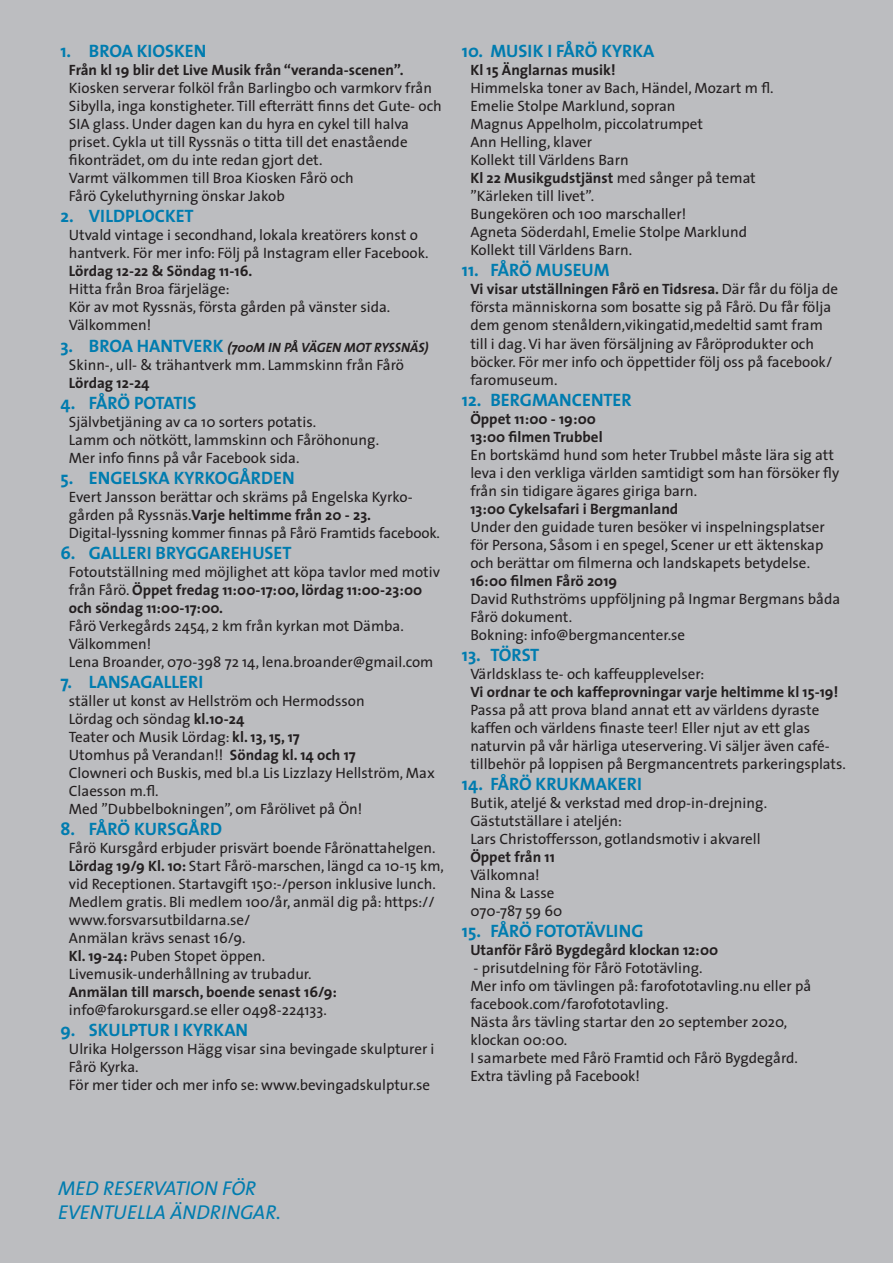
<style>
.page{position:relative;width:893px;height:1263px;background:#bcbdc0}
.page>*{position:absolute;margin:0;border:0;box-sizing:border-box;transform-origin:0 0}
.Rubrik_program{font:italic 20.1px "The Sans";color:#007caf}
.Rubrik_program-2{font:700 18px "The Sans";color:#007caf}
.Brödtext{font:15px/18px "The Sans";color:#231f20}
.fet_brödtext{font:15px/18px "The Sans";color:#231f20}
.fet_brödtext-2{font:700 15px "The Sans";color:#231f20}
.Brödtext-2{font:700 15px/18px "The Sans";color:#231f20}
.Rubrik_program-3{font:italic 700 13.5px "The Sans";color:#231f20}
.s1{font-style:normal;font-size:18px;color:#007caf}
.s2{font-weight:700}
.s3{font-weight:400}
</style>
<div class="page">
<p class="Rubrik_program-2" style="left:60px;top:36px;width:148px">1. BROA KIOSKEN</p>
<p class="fet_brödtext-2" style="left:69px;top:58px;width:336px">Från kl 19 blir det Live Musik från “veranda-scenen”.</p>
<p class="Brödtext" style="left:69px;top:79px;width:374px">Kiosken serverar folköl från Barlingbo och varmkorv från Sibylla, inga konstigheter. Till efterrätt finns det Gute- och SIA glass. Under dagen kan du hyra en cykel till halva priset. Cykla ut till Ryssnäs o titta till det enastående fikonträdet, om du inte redan gjort det.</p>
<p class="Brödtext" style="left:69px;top:169px;width:286px">Varmt välkommen till Broa Kiosken Fårö och</p>
<p class="Brödtext" style="left:69px;top:187px;width:217px">Fårö Cykeluthyrning önskar Jakob</p>
<p class="Rubrik_program-2" style="left:60px;top:201px;width:135px">2. VILDPLOCKET</p>
<p class="Brödtext" style="left:69px;top:226px;width:361px">Utvald vintage i secondhand, lokala kreatörers konst o hantverk. För mer info: Följ på Instagram eller Facebook.</p>
<p class="fet_brödtext-2" style="left:69px;top:259px;width:185px">Lördag 12-22 &amp; Söndag 11-16.</p>
<p class="Brödtext" style="left:69px;top:280px;width:162px">Hitta från Broa färjeläge:</p>
<p class="Brödtext" style="left:69px;top:298px;width:323px">Kör av mot Ryssnäs, första gården på vänster sida.</p>
<p class="Brödtext" style="left:69px;top:316px;width:84px">Välkommen!</p>
<p class="Rubrik_program-3" style="left:60px;top:336px;width:370px"><span class="s1">3. BROA HANTVERK</span> (700M IN PÅ VÄGEN MOT RYSSNÄS)</p>
<p class="Brödtext" style="left:69px;top:355px;width:337px">Skinn-, ull- &amp; trähantverk mm. Lammskinn från Fårö</p>
<p class="fet_brödtext-2" style="left:69px;top:370px;width:82px">Lördag 12-24</p>
<p class="Rubrik_program-2" style="left:60px;top:387px;width:138px">4. FÅRÖ POTATIS</p>
<p class="Brödtext" style="left:69px;top:412px;width:249px">Självbetjäning av ca 10 sorters potatis.</p>
<p class="Brödtext" style="left:69px;top:430px;width:312px">Lamm och nötkött, lammskinn och Fåröhonung.</p>
<p class="Brödtext" style="left:69px;top:448px;width:232px">Mer info finns på vår Facebook sida.</p>
<p class="Rubrik_program-2" style="left:60px;top:462px;width:236px">5. ENGELSKA KYRKOGÅRDEN</p>
<p class="Brödtext" style="left:69px;top:487px;width:345px">Evert Jansson berättar och skräms på Engelska Kyrko&shy;gården på Ryssnäs.<span class="s2">Varje heltimme från 20 - 23.</span></p>
<p class="Brödtext" style="left:69px;top:523px;width:373px">Digital-lyssning kommer finnas på Fårö Framtids facebook.</p>
<p class="Rubrik_program-2" style="left:60px;top:537px;width:233px">6. GALLERI BRYGGAREHUSET</p>
<p class="Brödtext-2" style="left:69px;top:562px;width:373px"><span class="s3">Fotoutställning med möjlighet att köpa tavlor med motiv från Fårö.</span> Öppet fredag 11:00-17:00, lördag 11:00-23:00 och söndag 11:00-17:00.</p>
<p class="Brödtext" style="left:69px;top:616px;width:336px">Fårö Verkegårds 2454, 2 km från kyrkan mot Dämba.</p>
<p class="Brödtext" style="left:69px;top:634px;width:84px">Välkommen!</p>
<p class="Brödtext" style="left:69px;top:652px;width:366px">Lena Broander, 070-398 72 14, lena.broander@gmail.com</p>
<p class="Rubrik_program-2" style="left:60px;top:666px;width:144px">7. LANSAGALLERI</p>
<p class="Brödtext" style="left:69px;top:691px;width:297px">ställer ut konst av Hellström och Hermodsson</p>
<p class="Brödtext" style="left:69px;top:709px;width:177px">Lördag och söndag <span class="s2">kl.10-24</span></p>
<p class="Brödtext" style="left:69px;top:727px;width:232px">Teater och Musik Lördag: <span class="s2">kl. 13, 15, 17</span></p>
<p class="Brödtext" style="left:69px;top:745px;width:288px">Utomhus på Verandan!! <span class="s2">Söndag kl. 14 och 17</span></p>
<p class="Brödtext" style="left:69px;top:763px;width:367px">Clowneri och Buskis, med bl.a Lis Lizzlazy Hellström, Max<br>Claesson m.fl.</p>
<p class="Brödtext" style="left:69px;top:799px;width:295px">Med ”Dubbelbokningen”, om Fårölivet på Ön!</p>
<p class="Rubrik_program-2" style="left:60px;top:813px;width:163px">8. FÅRÖ KURSGÅRD</p>
<p class="Brödtext" style="left:69px;top:838px;width:368px">Fårö Kursgård erbjuder prisvärt boende Fårönattahelgen.</p>
<p class="fet_brödtext" style="left:69px;top:856px;width:377px"><span class="s2">Lördag 19/9 Kl. 10:</span> Start Fårö-marschen, längd ca 10-15 km, vid Receptionen. Startavgift 150:-/person inklusive lunch.<br>Medlem gratis. Bli medlem 100/år, anmäl dig på: https:// www.forsvarsutbildarna.se/</p>
<p class="Brödtext" style="left:69px;top:928px;width:178px">Anmälan krävs senast 16/9.</p>
<p class="fet_brödtext" style="left:69px;top:946px;width:198px"><span class="s2">Kl. 19-24:</span> Puben Stopet öppen.</p>
<p class="fet_brödtext" style="left:69px;top:964px;width:244px">Livemusik-underhållning av trubadur.</p>
<p class="fet_brödtext-2" style="left:69px;top:979px;width:270px">Anmälan till marsch, boende senast 16/9:</p>
<p class="fet_brödtext" style="left:69px;top:1000px;width:259px">info@farokursgard.se eller 0498-224133.</p>
<p class="Rubrik_program-2" style="left:60px;top:1014px;width:189px">9. SKULPTUR I KYRKAN</p>
<p class="Brödtext" style="left:69px;top:1039px;width:367px">Ulrika Holgersson Hägg visar sina bevingade skulpturer i<br>Fårö Kyrka.</p>
<p class="Brödtext" style="left:69px;top:1075px;width:363px">För mer tider och mer info se: www.bevingadskulptur.se</p>
<p class="Rubrik_program-2" style="left:462px;top:36px;width:194px">10. MUSIK I FÅRÖ KYRKA</p>
<p class="fet_brödtext-2" style="left:470px;top:58px;width:147px">Kl 15 Änglarnas musik!</p>
<p class="Brödtext" style="left:470px;top:79px;width:305px">Himmelska toner av Bach, Händel, Mozart m fl.</p>
<p class="Brödtext" style="left:470px;top:97px;width:207px">Emelie Stolpe Marklund, sopran</p>
<p class="Brödtext" style="left:470px;top:115px;width:234px">Magnus Appelholm, piccolatrumpet</p>
<p class="Brödtext" style="left:470px;top:133px;width:123px">Ann Helling, klaver</p>
<p class="Brödtext" style="left:470px;top:151px;width:160px">Kollekt till Världens Barn</p>
<p class="fet_brödtext-2" style="left:470px;top:166px;width:287px">Kl 22 Musikgudstjänst <span class="s3">med sånger på temat</span></p>
<p class="fet_brödtext" style="left:470px;top:187px;width:125px">”Kärleken till livet”.</p>
<p class="Brödtext" style="left:470px;top:205px;width:217px">Bungekören och 100 marschaller!</p>
<p class="Brödtext" style="left:470px;top:223px;width:278px">Agneta Söderdahl, Emelie Stolpe Marklund</p>
<p class="Brödtext" style="left:470px;top:241px;width:163px">Kollekt till Världens Barn.</p>
<p class="Rubrik_program-2" style="left:462px;top:255px;width:149px">11. FÅRÖ MUSEUM</p>
<p class="fet_brödtext" style="left:470px;top:280px;width:369px"><span class="s2">Vi visar utställningen Fårö en Tidsresa.</span> Där får du följa de första människorna som bosatte sig på Fårö. Du får följa dem genom stenåldern,vikingatid,medeltid samt fram</p>
<p class="Brödtext" style="left:470px;top:334px;width:364px">till i dag. Vi har även försäljning av Fåröprodukter och böcker. För mer info och öppettider följ oss på facebook/ faromuseum.</p>
<p class="Rubrik_program-2" style="left:462px;top:384px;width:171px">12. BERGMANCENTER</p>
<p class="fet_brödtext-2" style="left:470px;top:406px;width:127px">Öppet 11:00 - 19:00</p>
<p class="fet_brödtext-2" style="left:470px;top:424px;width:134px">13:00 filmen Trubbel</p>
<p class="Brödtext" style="left:470px;top:445px;width:370px">En bortskämd hund som heter Trubbel måste lära sig att leva i den verkliga världen samtidigt som han försöker fly från sin tidigare ägares giriga barn.</p>
<p class="fet_brödtext-2" style="left:470px;top:496px;width:209px">13:00 Cykelsafari i Bergmanland</p>
<p class="Brödtext" style="left:470px;top:517px;width:356px;text-align:justify">Under den guidade turen besöker vi inspelningsplatser för Persona, Såsom i en spegel, Scener ur ett äktenskap och berättar om filmerna och landskapets betydelse.</p>
<p class="fet_brödtext-2" style="left:470px;top:568px;width:148px">16:00 filmen Fårö 2019</p>
<p class="Brödtext" style="left:470px;top:589px;width:371px">David Ruthströms uppföljning på Ingmar Bergmans båda<br>Fårö dokument.</p>
<p class="Brödtext" style="left:470px;top:625px;width:216px">Bokning: info@bergmancenter.se</p>
<p class="Rubrik_program-2" style="left:462px;top:639px;width:79px">13. TÖRST</p>
<p class="Brödtext" style="left:470px;top:664px;width:236px">Världsklass te- och kaffeupplevelser:</p>
<p class="fet_brödtext-2" style="left:470px;top:679px;width:369px">Vi ordnar te och kaffeprovningar varje heltimme kl 15-19!</p>
<p class="Brödtext" style="left:470px;top:700px;width:377px">Passa på att prova bland annat ett av världens dyraste kaffen och världens finaste teer! Eller njut av ett glas naturvin på vår härliga uteservering. Vi säljer även café&shy;tillbehör på loppisen på Bergmancentrets parkeringsplats.</p>
<p class="Rubrik_program-2" style="left:462px;top:768px;width:182px">14. FÅRÖ KRUKMAKERI</p>
<p class="Brödtext" style="left:470px;top:793px;width:298px">Butik, ateljé &amp; verkstad med drop-in-drejning.</p>
<p class="Brödtext" style="left:470px;top:811px;width:153px">Gästutställare i ateljén:</p>
<p class="Brödtext" style="left:470px;top:829px;width:292px">Lars Christoffersson, gotlandsmotiv i akvarell</p>
<p class="fet_brödtext-2" style="left:470px;top:844px;width:86px">Öppet från 11</p>
<p class="Brödtext" style="left:470px;top:865px;width:71px">Välkomna!</p>
<p class="Brödtext" style="left:470px;top:883px;width:85px">Nina &amp; Lasse</p>
<p class="Brödtext" style="left:470px;top:901px;width:93px">070-787 59 60</p>
<p class="Rubrik_program-2" style="left:462px;top:915px;width:183px">15. FÅRÖ FOTOTÄVLING</p>
<p class="fet_brödtext-2" style="left:470px;top:937px;width:249px">Utanför Fårö Bygdegård klockan 12:00</p>
<p class="fet_brödtext" style="left:474px;top:958px;width:231px">- prisutdelning för Fårö Fototävling.</p>
<p class="Brödtext" style="left:470px;top:976px;width:342px">Mer info om tävlingen på: farofototavling.nu eller på facebook.com/farofototavling.</p>
<p class="Brödtext" style="left:470px;top:1012px;width:318px">Nästa års tävling startar den 20 september 2020,</p>
<p class="Brödtext" style="left:470px;top:1030px;width:98px">klockan 00:00.</p>
<p class="Brödtext" style="left:470px;top:1048px;width:329px">I samarbete med Fårö Framtid och Fårö Bygdegård.</p>
<p class="Brödtext" style="left:470px;top:1066px;width:171px">Extra tävling på Facebook!</p>
<p class="Rubrik_program" style="left:58px;top:1171px;width:200px">MED RESERVATION FÖR</p>
<p class="Rubrik_program" style="left:58px;top:1195px;width:224px">EVENTUELLA ÄNDRINGAR.</p>
</div>
